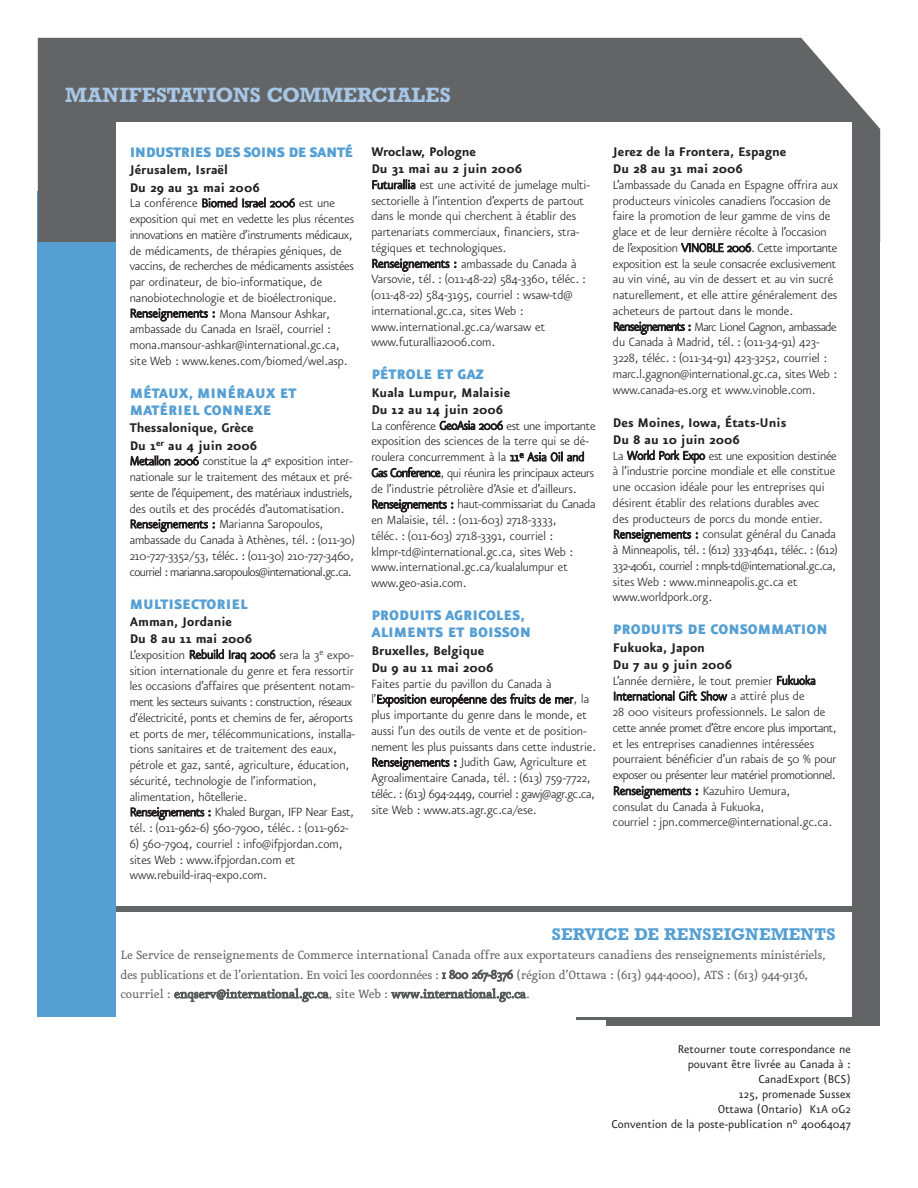
<style>
.page{position:relative;width:918px;height:1188px;background:#fff}
.page>*{position:absolute;margin:0;border:0;box-sizing:border-box;transform-origin:0 0}
.t1{font:700 21px "Rockwell";color:#a7c7e6}
.t2{font:700 17.25px "Rockwell";letter-spacing:.01em;color:#559fd3}
.t3{font:900 16.5px/17.2px "Eureka Sans";color:#559fd3}
.t4{font:900 16.5px "Eureka Sans";letter-spacing:-.025em;color:#559fd3}
.t5{font:700 15px/17.2px "Eureka Sans";color:#231f20}
.t6{font:300 14.25px/15.8px "Eureka Sans";color:#231f20}
.t7{font:14.25px/19.4px "Eureka";letter-spacing:-.02em;color:#58595b}
.t8{font:13.5px/15px "Eureka Sans";color:#231f20;text-align:right}
</style>
<div class="page">
<div style="left:38px;top:191px;width:842px;height:826px;background:#559fd3"></div>
<div style="left:38px;top:38px;width:842px;height:204px;background:#636466"></div>
<div style="left:606px;top:186px;width:274px;height:840px;background:#636466"></div>
<div style="left:116px;top:123px;width:736px;height:894px;background:#fff"></div>
<div style="left:116px;top:907px;width:736px;height:5px;background:#636466"></div>
<hr style="left:577px;top:1017px;width:45px;height:3px;background:#636466">
<h1 class="t1" style="left:65px;top:88px;width:387px">MANIFESTATIONS COMMERCIALES</h1>
<p class="t4" style="left:130px;top:146px;width:225px">INDUSTRIES DES SOINS DE SANTÉ</p>
<p class="t5" style="left:130px;top:162px;width:131px">Jérusalem, Israël<br>Du 29 au 31 mai 2006</p>
<p class="t6" style="left:130px;top:196px;width:226px">La conférence Biomed Israel 2006 est une exposition qui met en vedette les plus récentes innovations en matière d’instruments médicaux, de médicaments, de thérapies géniques, de vaccins, de recherches de médicaments assistées par ordinateur, de bio-informatique, de nanobiotechnologie et de bioélectronique.<br>Renseignements : Mona Mansour Ashkar, ambassade du Canada en Israël, courriel : mona.mansour-ashkar@international.gc.ca, site Web : www.kenes.com/biomed/wel.asp.</p>
<p class="t3" style="left:130px;top:386px;width:168px">MÉTAUX, MINÉRAUX ET<br>MATÉRIEL CONNEXE</p>
<p class="t5" style="left:130px;top:420px;width:129px">Thessalonique, Grèce<br>Du 1<sup>er</sup> au 4 juin 2006</p>
<p class="t6" style="left:130px;top:454px;width:226px">Metallon 2006 constitue la 4<sup>e</sup> exposition inter&shy;nationale sur le traitement des métaux et pré&shy;sente de l’équipement, des matériaux industriels, des outils et des procédés d’automatisation.<br>Renseignements : Marianna Saropoulos, ambassade du Canada à Athènes, tél. : (011-30)<br>210-727-3352/53, téléc. : (011-30) 210-727-3460, courriel : marianna.saropoulos@international.gc.ca.</p>
<p class="t3" style="left:130px;top:597px;width:119px">MULTISECTORIEL</p>
<p class="t5" style="left:130px;top:614px;width:124px">Amman, Jordanie<br>Du 8 au 11 mai 2006</p>
<p class="t6" style="left:130px;top:648px;width:227px">L’exposition Rebuild Iraq 2006 sera la 3<sup>e</sup> expo&shy;sition internationale du genre et fera ressortir les occasions d’affaires que présentent notam&shy;ment les secteurs suivants : construction, réseaux d’électricité, ponts et chemins de fer, aéroports et ports de mer, télécommunications, installa&shy;tions sanitaires et de traitement des eaux, pétrole et gaz, santé, agriculture, éducation, sécurité, technologie de l’information, alimentation, hôtellerie.<br>Renseignements : Khaled Burgan, IFP Near East, tél. : (011-962-6) 560-7900, téléc. : (011-962-</p>
<p class="t6" style="left:130px;top:837px;width:214px">6) 560-7904, courriel : info@ifpjordan.com, sites Web : www.ifpjordan.com et www.rebuild-iraq-expo.com.</p>
<p class="t5" style="left:371px;top:144px;width:152px">Wroclaw, Pologne<br>Du 31 mai au 2 juin 2006</p>
<p class="t6" style="left:371px;top:178px;width:220px">Futurallia est une activité de jumelage multi&shy;sectorielle à l’intention d’experts de partout dans le monde qui cherchent à établir des partenariats commerciaux, financiers, stra&shy;tégiques et technologiques.<br>Renseignements : ambassade du Canada à Varsovie, tél. : (011-48-22) 584-3360, téléc. : (011-48-22) 584-3195, courriel : wsaw-td@ international.gc.ca, sites Web : www.international.gc.ca/warsaw et www.futurallia2006.com.</p>
<p class="t3" style="left:371px;top:367px;width:114px">PÉTROLE ET GAZ</p>
<p class="t5" style="left:371px;top:385px;width:140px">Kuala Lumpur, Malaisie<br>Du 12 au 14 juin 2006</p>
<p class="t6" style="left:371px;top:419px;width:226px">La conférence GeoAsia 2006 est une importante exposition des sciences de la terre qui se dé&shy;roulera concurremment à la 11<sup>e</sup> Asia Oil and Gas Conference, qui réunira les principaux acteurs de l’industrie pétrolière d’Asie et d’ailleurs.<br>Renseignements : haut-commissariat du Canada en Malaisie, tél. : (011-603) 2718-3333,<br>téléc. : (011-603) 2718-3391, courriel : klmpr-td@international.gc.ca, sites Web : www.international.gc.ca/kualalumpur et www.geo-asia.com.</p>
<p class="t3" style="left:371px;top:608px;width:161px">PRODUITS AGRICOLES,<br>ALIMENTS ET BOISSON</p>
<p class="t5" style="left:371px;top:643px;width:124px">Bruxelles, Belgique<br>Du 9 au 11 mai 2006</p>
<p class="t6" style="left:371px;top:677px;width:226px">Faites partie du pavillon du Canada à l’Exposition européenne des fruits de mer, la plus importante du genre dans le monde, et aussi l’un des outils de vente et de position&shy;nement les plus puissants dans cette industrie.<br>Renseignements : Judith Gaw, Agriculture et Agroalimentaire Canada, tél. : (613) 759-7722, téléc. : (613) 694-2449, courriel : gawj@agr.gc.ca, site Web : www.ats.agr.gc.ca/ese.</p>
<p class="t5" style="left:613px;top:144px;width:175px">Jerez de la Frontera, Espagne<br>Du 28 au 31 mai 2006</p>
<p class="t6" style="left:613px;top:178px;width:226px">L’ambassade du Canada en Espagne offrira aux producteurs vinicoles canadiens l’occasion de faire la promotion de leur gamme de vins de glace et de leur dernière récolte à l’occasion de l’exposition VINOBLE 2006. Cette importante exposition est la seule consacrée exclusivement au vin viné, au vin de dessert et au vin sucré naturellement, et elle attire généralement des acheteurs de partout dans le monde.<br>Renseignements : Marc Lionel Gagnon, ambassade du Canada à Madrid, tél. : (011-34-91) 423- 3228, téléc. : (011-34-91) 423-3252, courriel : marc.l.gagnon@international.gc.ca, sites Web : www.canada-es.org et www.vinoble.com.</p>
<p class="t5" style="left:613px;top:415px;width:175px">Des Moines, Iowa, États-Unis<br>Du 8 au 10 juin 2006</p>
<p class="t6" style="left:613px;top:449px;width:226px">La World Pork Expo est une exposition destinée à l’industrie porcine mondiale et elle constitue une occasion idéale pour les entreprises qui désirent établir des relations durables avec des producteurs de porcs du monde entier.<br>Renseignements : consulat général du Canada à Minneapolis, tél. : (612) 333-4641, téléc. : (612)<br>332-4061, courriel : mnpls-td@international.gc.ca, sites Web : www.minneapolis.gc.ca et www.worldpork.org.</p>
<p class="t3" style="left:613px;top:622px;width:216px">PRODUITS DE CONSOMMATION</p>
<p class="t5" style="left:613px;top:640px;width:121px">Fukuoka, Japon<br>Du 7 au 9 juin 2006</p>
<p class="t6" style="left:613px;top:674px;width:225px">L’année dernière, le tout premier Fukuoka International Gift Show a attiré plus de<br>28 000 visiteurs professionnels. Le salon de cette année promet d’être encore plus important, et les entreprises canadiennes intéressées pourraient bénéficier d’un rabais de 50 % pour exposer ou présenter leur matériel promotionnel.<br>Renseignements : Kazuhiro Uemura,<br>consulat du Canada à Fukuoka,<br>courriel : jpn.commerce@international.gc.ca.</p>
<p class="t2" style="left:552px;top:928px;width:285px">SERVICE DE RENSEIGNEMENTS</p>
<p class="t7" style="left:121px;top:947px;width:707px">Le Service de renseignements de Commerce international Canada offre aux exportateurs canadiens des renseignements ministériels, des publications et de l’orientation. En voici les coordonnées : 1 800 267-8376 (région d’Ottawa : (613) 944-4000), ATS : (613) 944-9136, courriel : enqserv@international.gc.ca, site Web : www.international.gc.ca.</p>
<p class="t8" style="left:612px;top:1042px;width:241px">Retourner toute correspondance ne<br>pouvant être livrée au Canada à :<br>CanadExport (BCS)<br>125, promenade Sussex<br>Ottawa (Ontario) K1A 0G2<br>Convention de la poste-publication n<sup>o</sup> 40064047</p>
</div>
